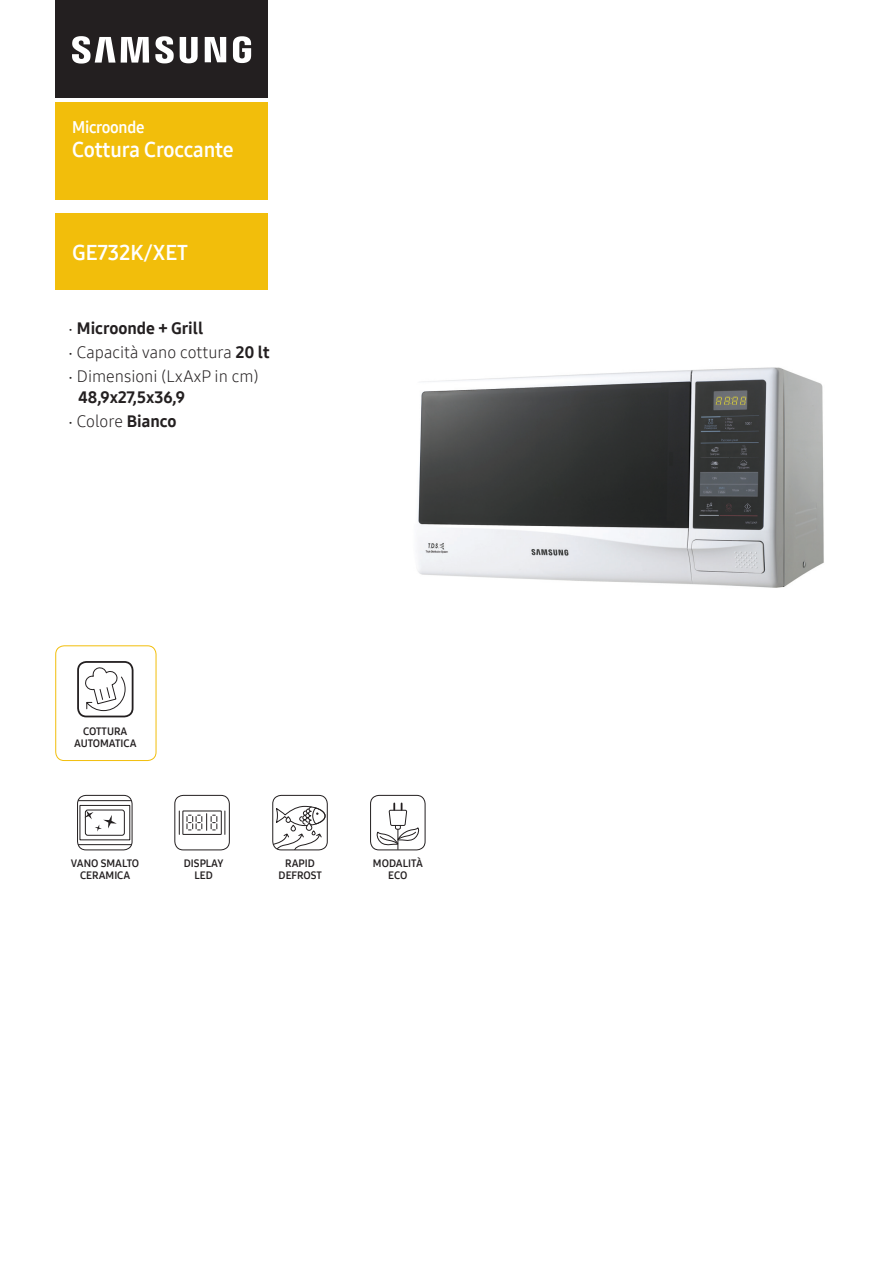
<style>
.page{position:relative;width:893px;height:1263px;background:#fff}
.page>*{position:absolute;margin:0;border:0;box-sizing:border-box;transform-origin:0 0}
.t1{font:21px "Samsung One 700";letter-spacing:-.005em;color:#fff}
.t2{font:16.5px "Samsung One 300";color:#231f20}
.t3{font:16.5px "Samsung One 800";color:#231f20}
.t4{font:16.5px "Samsung One 700";letter-spacing:-.02em;color:#fff;scale:.96 1}
.t5{font:10.5px/12px "Samsung One 700";color:#231f20;text-align:center}
.s1{font-family:"Samsung Sharp Sans"}
.s2{font-family:"Samsung One 800"}
</style>
<div class="page">
<img style="left:418px;top:367px;width:406px;height:221px">
<div style="left:55px;top:645px;width:101px;height:116px;border:1px solid #f2be0b;border-radius:9px"></div>
<svg style="left:85px;top:667px;width:41px;height:44px"></svg>
<div style="left:77px;top:661px;width:57px;height:56px;border:2px solid #231f20;border-radius:8px"></div>
<svg style="left:79px;top:800px;width:53px;height:46px"></svg>
<div style="left:77px;top:795px;width:55px;height:55px;border:1px solid #231f20;border-radius:9px"></div>
<svg style="left:178px;top:810px;width:48px;height:25px"></svg>
<div style="left:174px;top:795px;width:56px;height:55px;border:1px solid #231f20;border-radius:9px"></div>
<svg style="left:273px;top:805px;width:53px;height:45px"></svg>
<div style="left:306px;top:823px;width:6px;height:7px;background:#fff;border-radius:3px"></div>
<div style="left:306px;top:823px;width:6px;height:8px;border:1px solid #231f20;border-radius:3px"></div>
<div style="left:272px;top:795px;width:56px;height:55px;border:1px solid #231f20;border-radius:9px"></div>
<div style="left:55px;top:102px;width:213px;height:98px;background:#f2be0b"></div>
<div style="left:55px;top:0;width:213px;height:98px;background:#231f20"></div>
<svg style="left:72px;top:36px;width:179px;height:28px"></svg>
<div style="left:55px;top:213px;width:213px;height:77px;background:#f2be0b"></div>
<svg style="left:376px;top:803px;width:43px;height:45px"></svg>
<div style="left:370px;top:795px;width:55px;height:55px;border:1px solid #231f20;border-radius:9px"></div>
<h2 class="t4" style="left:72px;top:116px;width:77px">Microonde</h2>
<h1 class="t1" style="left:72px;top:135px;width:163px">Cottura Croccante</h1>
<h1 class="t1" style="left:72px;top:238px;width:117px">GE732K/XET</h1>
<h2 class="t3" style="left:68px;top:317px;width:137px"><span class="s1">•</span> Microonde + Grill</h2>
<h2 class="t2" style="left:68px;top:341px;width:203px"><span class="s1">•</span> Capacità vano cottura <span class="s2">20 lt</span></h2>
<h2 class="t2" style="left:68px;top:365px;width:192px"><span class="s1">•</span> Dimensioni (LxAxP in cm)</h2>
<h2 class="t3" style="left:78px;top:386px;width:108px">48,9x27,5x36,9</h2>
<h2 class="t2" style="left:68px;top:410px;width:110px"><span class="s1">•</span> Colore <span class="s2">Bianco</span></h2>
<p class="t5" style="left:74px;top:725px;width:64px">COTTURA<br>AUTOMATICA</p>
<p class="t5" style="left:71px;top:857px;width:70px">VANO SMALTO<br>CERAMICA</p>
<p class="t5" style="left:184px;top:857px;width:41px">DISPLAY<br>LED</p>
<p class="t5" style="left:279px;top:857px;width:45px">RAPID<br>DEFROST</p>
<p class="t5" style="left:373px;top:857px;width:51px">MODALITÀ<br>ECO</p>
</div>
